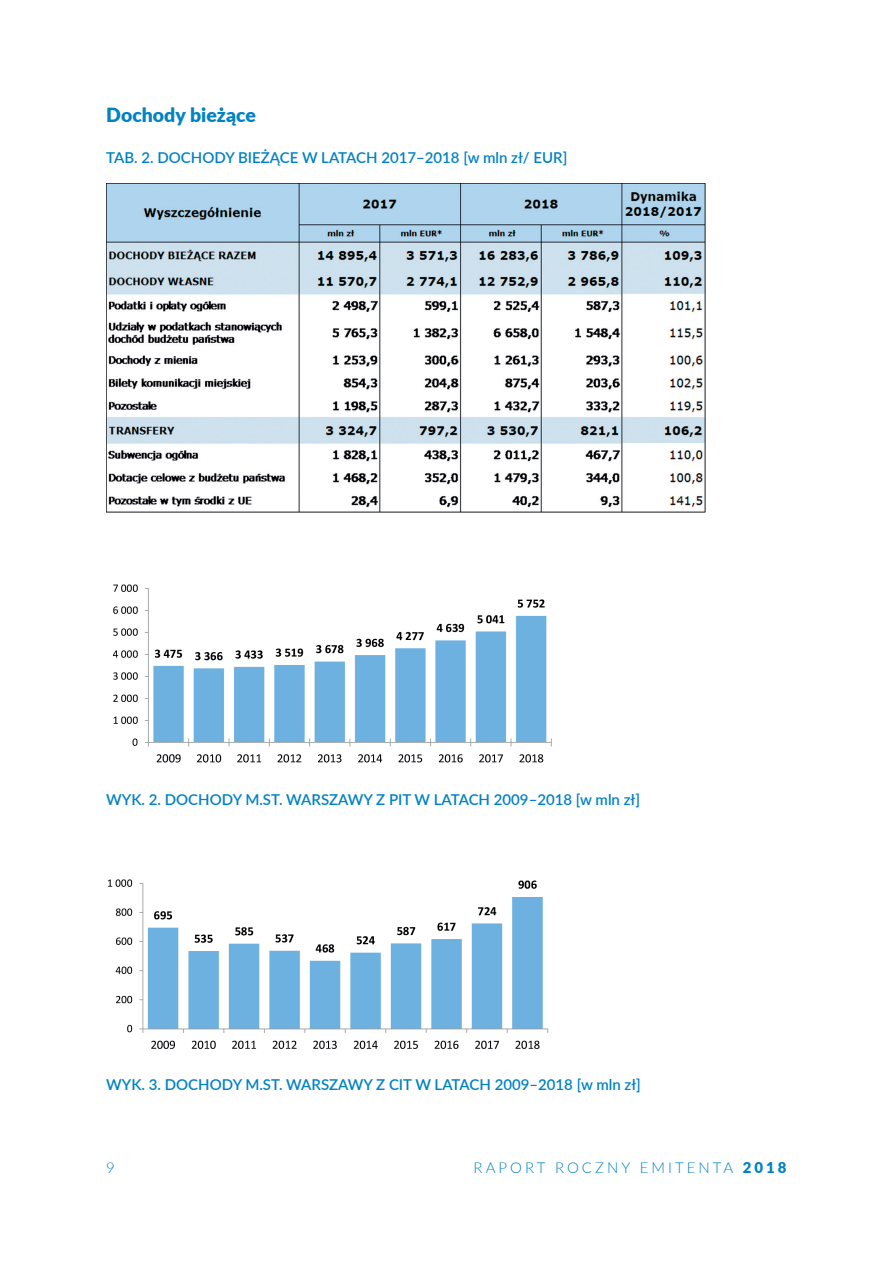
<style>
.page{position:relative;width:893px;height:1263px;background:#fff}
.page>*{position:absolute;margin:0;border:0;box-sizing:border-box;transform-origin:0 0}
.podtytuł{font:900 19.5px "Lato";color:#0082c3}
.podtytuł_2{font:600 15px "Lato";color:#0082c3}
.t1{font:300 15px "Lato";letter-spacing:.2em;color:#0082c3}
.s1{font-weight:900}
</style>
<div class="page">
<img style="left:106px;top:184px;width:600px;height:328px">
<img style="left:113px;top:584px;width:439px;height:179px">
<img style="left:108px;top:879px;width:441px;height:170px">
<p class="podtytuł" style="left:106px;top:100px;width:151px">Dochody bieżące</p>
<p class="podtytuł_2" style="left:106px;top:146px;width:463px">TAB. 2. DOCHODY BIEŻĄCE W LATACH 2017–2018 [w mln zł/ EUR]</p>
<p class="podtytuł_2" style="left:106px;top:788px;width:535px">WYK. 2. DOCHODY M.ST. WARSZAWY Z PIT W LATACH 2009–2018 [w mln zł]</p>
<p class="podtytuł_2" style="left:106px;top:1074px;width:536px">WYK. 3. DOCHODY M.ST. WARSZAWY Z CIT W LATACH 2009–2018 [w mln zł]</p>
<p class="t1" style="left:106px;top:1157px;width:10px">9</p>
<p class="t1" style="left:474px;top:1157px;width:315px">RAPORT ROCZNY EMITENTA <span class="s1">2018</span></p>
</div>
